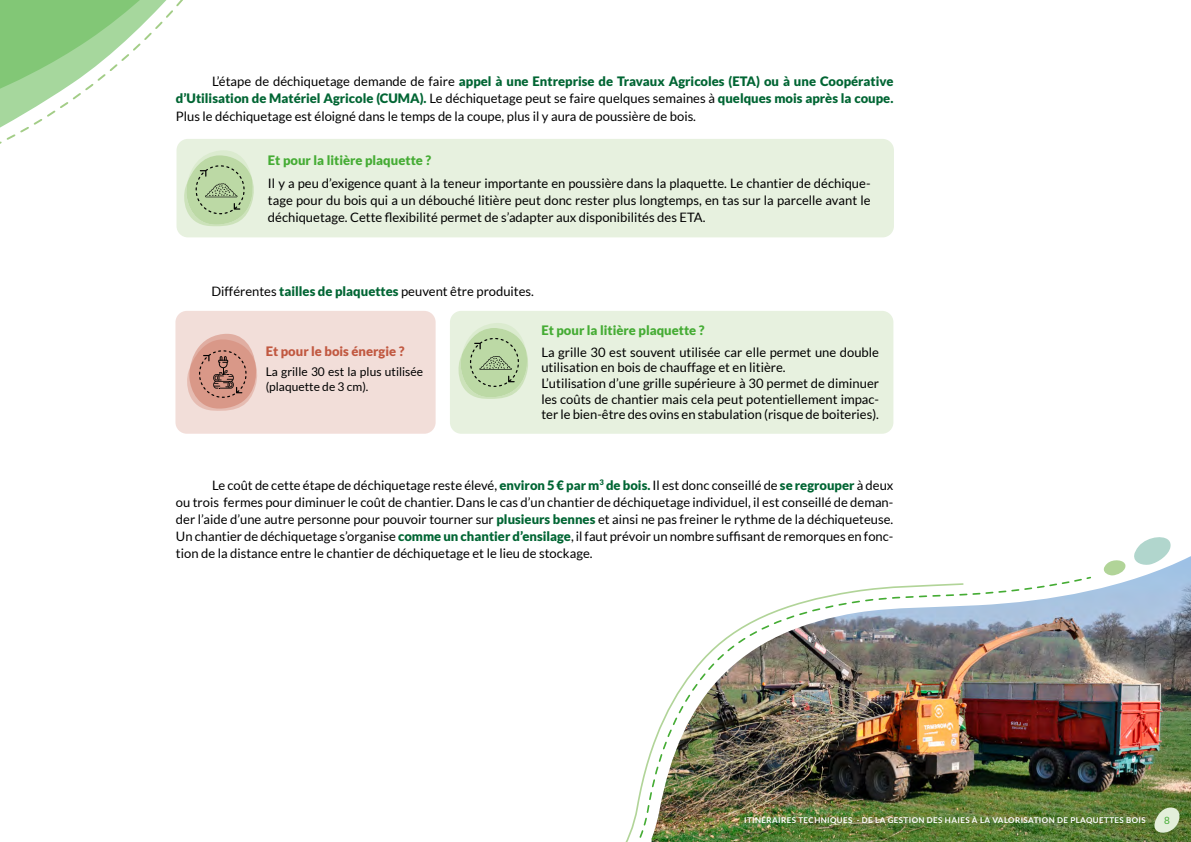
<style>
.page{position:relative;width:1191px;height:842px;background:#fff}
.page>*{position:absolute;margin:0;border:0;box-sizing:border-box;transform-origin:0 0}
.t1{font:13px/17px "Lato";color:#000;text-align:justify}
.t2{font:900 13px "Lato";color:#45ac34}
.t3{font:900 13px "Lato";color:#c15840}
.t4{font:12px/14.4px "Lato";color:#000}
.t5{font:10px "Lato";color:#45ac34}
.t6{font:700 8px "Lato";letter-spacing:.05em;color:#fff}
.s1{font-weight:900;color:#006533}
</style>
<div class="page">
<img style="left:1092px;top:556px;width:99px;height:286px">
<svg style="left:1133px;top:537px;width:37px;height:29px"></svg>
<svg style="left:1103px;top:558px;width:22px;height:17px"></svg>
<img style="left:625px;top:576px;width:467px;height:266px">
<div style="left:176px;top:139px;width:718px;height:98px;background:#e7f1df;border-radius:11px"></div>
<svg style="left:0;top:0;width:254px;height:226px"></svg>
<div style="left:175px;top:311px;width:260px;height:123px;background:#f2ded9;border-radius:11px"></div>
<svg style="left:187px;top:334px;width:70px;height:77px"></svg>
<div style="left:450px;top:311px;width:443px;height:123px;background:#e7f1df;border-radius:11px"></div>
<svg style="left:458px;top:323px;width:70px;height:76px"></svg>
<svg style="left:1151px;top:807px;width:32px;height:29px"></svg>
<p class="t1" style="left:176px;top:73px;width:719px;text-indent:36px">L’étape de déchiquetage demande de faire <span class="s1">appel à une Entreprise de Travaux Agricoles (ETA) ou à une Coopérative d’Utilisation de Matériel Agricole (CUMA).</span> Le déchiquetage peut se faire quelques semaines à <span class="s1">quelques mois après la coupe.<br></span>Plus le déchiquetage est éloigné dans le temps de la coupe, plus il y aura de poussière de bois.</p>
<p class="t2" style="left:268px;top:153px;width:165px">Et pour la litière plaquette ?</p>
<p class="t1" style="left:268px;top:175px;width:604px">Il y a peu d’exigence quant à la teneur importante en poussière dans la plaquette. Le chantier de déchique&shy;tage pour du bois qui a un débouché litière peut donc rester plus longtemps, en tas sur la parcelle avant le déchiquetage. Cette flexibilité permet de s’adapter aux disponibilités des ETA.</p>
<p class="t1" style="left:211px;top:283px;width:324px">Différentes <span class="s1">tailles de plaquettes</span> peuvent être produites.</p>
<p class="t3" style="left:266px;top:344px;width:140px">Et pour le bois énergie ?</p>
<p class="t4" style="left:266px;top:365px;width:159px">La grille 30 est la plus utilisée (plaquette de 3 cm).</p>
<p class="t2" style="left:541px;top:323px;width:165px">Et pour la litière plaquette ?</p>
<p class="t1" style="left:541px;top:344px;width:339px;line-height:15.6px;text-align:left">La grille 30 est souvent utilisée car elle permet une double utilisation en bois de chauffage et en litière.<br>L’utilisation d’une grille supérieure à 30 permet de diminuer les coûts de chantier mais cela peut potentiellement impac&shy;ter le bien-être des ovins en stabulation (risque de boiteries).</p>
<p class="t1" style="left:176px;top:476px;width:719px;text-indent:36px">Le coût de cette étape de déchiquetage reste élevé, <span class="s1">environ 5€ par m</span><sup>3</sup> <span class="s1">de bois.</span> Il est donc conseillé de <span class="s1">se regrouper</span> à deux ou trois fermes pour diminuer le coût de chantier. Dans le cas d’un chantier de déchiquetage individuel, il est conseillé de deman&shy;der l’aide d’une autre personne pour pouvoir tourner sur <span class="s1">plusieurs bennes</span> et ainsi ne pas freiner le rythme de la déchiqueteuse.<br>Un chantier de déchiquetage s’organise <span class="s1">comme un chantier d’ensilage</span>, il faut prévoir un nombre suffisant de remorques en fonc&shy;tion de la distance entre le chantier de déchiquetage et le lieu de stockage.</p>
<p class="t6" style="left:744px;top:816px;width:403px">ITINÉRAIRES TECHNIQUES - DE LA GESTION DES HAIES À LA VALORISATION DE PLAQUETTES BOIS</p>
<p class="t5" style="left:1164px;top:814px;width:7px">8</p>
</div>
